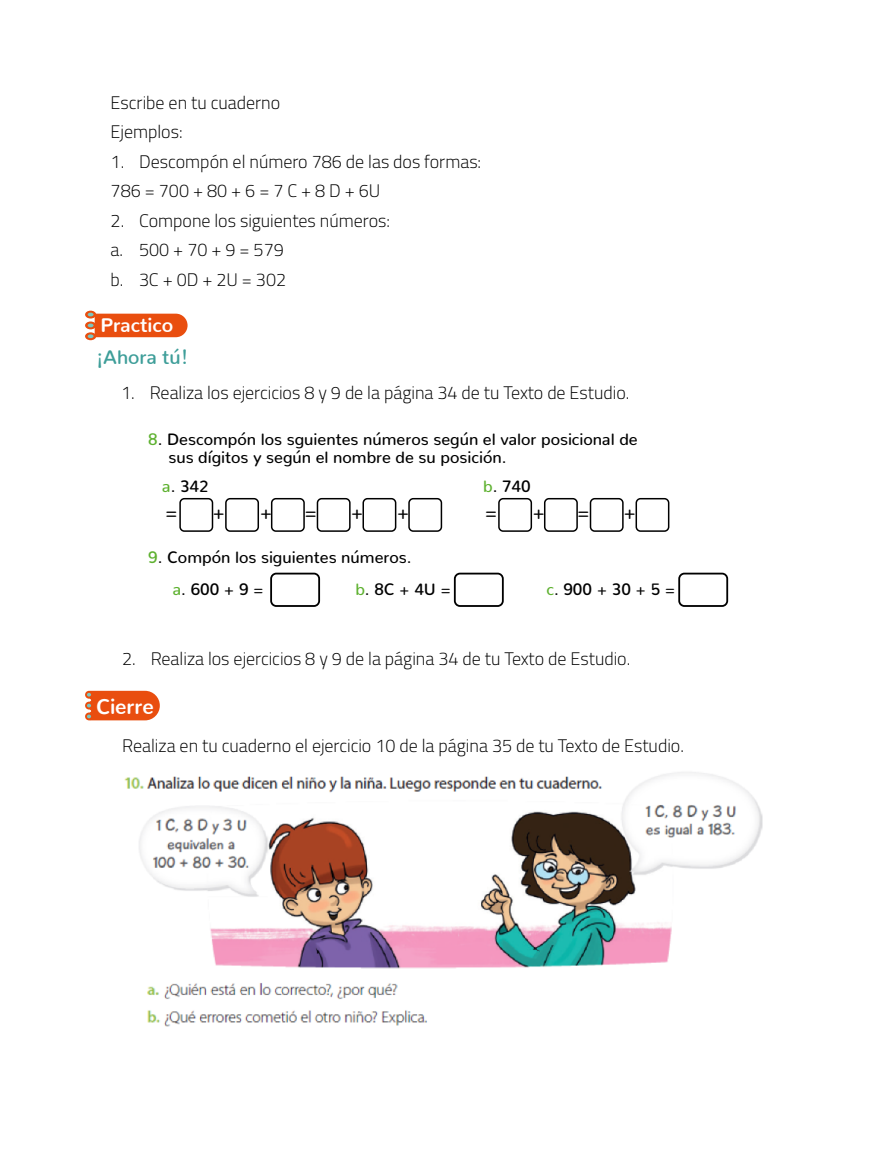
<style>
.page{position:relative;width:872px;height:1149px;background:#fff}
.page>*{position:absolute;margin:0;border:0;box-sizing:border-box;transform-origin:0 0}
.t1{font:700 21px "Nunito";color:#fff}
.t2{font:500 19.5px "Nunito";color:#000}
.t3{font:600 19.5px "Nunito";color:#3e9e99}
.t4{font:700 19.5px "Nunito";color:#fff}
.t5{font:300 18px/29.5px "Cairo";color:#000}
.t6{font:500 16.35px/18.6px "Nunito";color:#000}
.s1{color:#5eb130}
</style>
<div class="page">
<svg style="left:87px;top:690px;width:73px;height:31px;background:#e96129"></svg>
<svg style="left:85px;top:310px;width:11px;height:8px"></svg>
<svg style="left:85px;top:321px;width:11px;height:8px"></svg>
<svg style="left:85px;top:332px;width:11px;height:8px"></svg>
<svg style="left:88px;top:312px;width:99px;height:26px;background:#e96630"></svg>
<div style="left:179px;top:498px;width:34px;height:33px;border:2px solid #000;border-radius:4px"></div>
<div style="left:225px;top:498px;width:34px;height:33px;border:2px solid #000;border-radius:4px"></div>
<div style="left:271px;top:498px;width:34px;height:33px;border:2px solid #000;border-radius:4px"></div>
<div style="left:317px;top:498px;width:33px;height:33px;border:2px solid #000;border-radius:4px"></div>
<div style="left:362px;top:498px;width:34px;height:33px;border:2px solid #000;border-radius:4px"></div>
<div style="left:408px;top:498px;width:34px;height:33px;border:2px solid #000;border-radius:4px"></div>
<div style="left:498px;top:498px;width:34px;height:33px;border:2px solid #000;border-radius:4px"></div>
<div style="left:544px;top:498px;width:34px;height:33px;border:2px solid #000;border-radius:4px"></div>
<div style="left:590px;top:498px;width:33px;height:33px;border:2px solid #000;border-radius:4px"></div>
<div style="left:635px;top:498px;width:34px;height:33px;border:2px solid #000;border-radius:4px"></div>
<div style="left:270px;top:572px;width:50px;height:34px;border:2px solid #000;border-radius:5px"></div>
<div style="left:454px;top:572px;width:50px;height:34px;border:2px solid #000;border-radius:5px"></div>
<div style="left:678px;top:572px;width:50px;height:34px;border:2px solid #000;border-radius:5px"></div>
<img style="left:124px;top:772px;width:639px;height:255px">
<p class="t5" style="left:111px;top:87px;width:171px">Escribe en tu cuaderno<br>Ejemplos:</p>
<p class="t5" style="left:111px;top:146px;width:372px">1. Descompón el número 786 de las dos formas:<br>786 = 700 + 80 + 6 = 7 C + 8 D + 6U</p>
<p class="t5" style="left:111px;top:205px;width:281px">2. Compone los siguientes números: a. 500 + 70 + 9 = 579<br>b. 3C + 0D + 2U = 302</p>
<p class="t4" style="left:100px;top:307px;width:74px">Practico</p>
<p class="t3" style="left:96px;top:340px;width:94px">¡Ahora tú!</p>
<p class="t5" style="left:121px;top:377px;width:509px">1. Realiza los ejercicios 8 y 9 de la página 34 de tu Texto de Estudio.</p>
<p class="t6" style="left:168px;top:427px;width:471px;text-indent:-20px"><span class="s1">8</span>. Descompón los sguientes números según el valor posicional de sus dígitos y según el nombre de su posición.</p>
<p class="t6" style="left:162px;top:474px;width:48px"><span class="s1">a</span>. 342</p>
<p class="t6" style="left:483px;top:474px;width:49px"><span class="s1">b</span>. 740</p>
<p class="t2" style="left:165px;top:494px;width:14px">=</p>
<p class="t2" style="left:212px;top:494px;width:14px">+</p>
<p class="t2" style="left:260px;top:494px;width:14px">+</p>
<p class="t2" style="left:304px;top:494px;width:14px">=</p>
<p class="t2" style="left:351px;top:494px;width:14px">+</p>
<p class="t2" style="left:397px;top:494px;width:14px">+</p>
<p class="t2" style="left:485px;top:494px;width:14px">=</p>
<p class="t2" style="left:532px;top:494px;width:14px">+</p>
<p class="t2" style="left:577px;top:494px;width:14px">=</p>
<p class="t2" style="left:623px;top:494px;width:14px">+</p>
<p class="t6" style="left:148px;top:545px;width:265px"><span class="s1">9</span>. Compón los siguientes números.</p>
<p class="t6" style="left:173px;top:578px;width:92px"><span class="s1">a</span>. 600 + 9 =</p>
<p class="t6" style="left:355px;top:578px;width:97px"><span class="s1">b</span>. 8C + 4U =</p>
<p class="t6" style="left:546px;top:578px;width:131px"><span class="s1">c</span>. 900 + 30 + 5 =</p>
<p class="t5" style="left:122px;top:643px;width:509px">2. Realiza los ejercicios 8 y 9 de la página 34 de tu Texto de Estudio.</p>
<p class="t1" style="left:96px;top:687px;width:59px">Cierre</p>
<p class="t5" style="left:122px;top:730px;width:563px">Realiza en tu cuaderno el ejercicio 10 de la página 35 de tu Texto de Estudio.</p>
</div>
